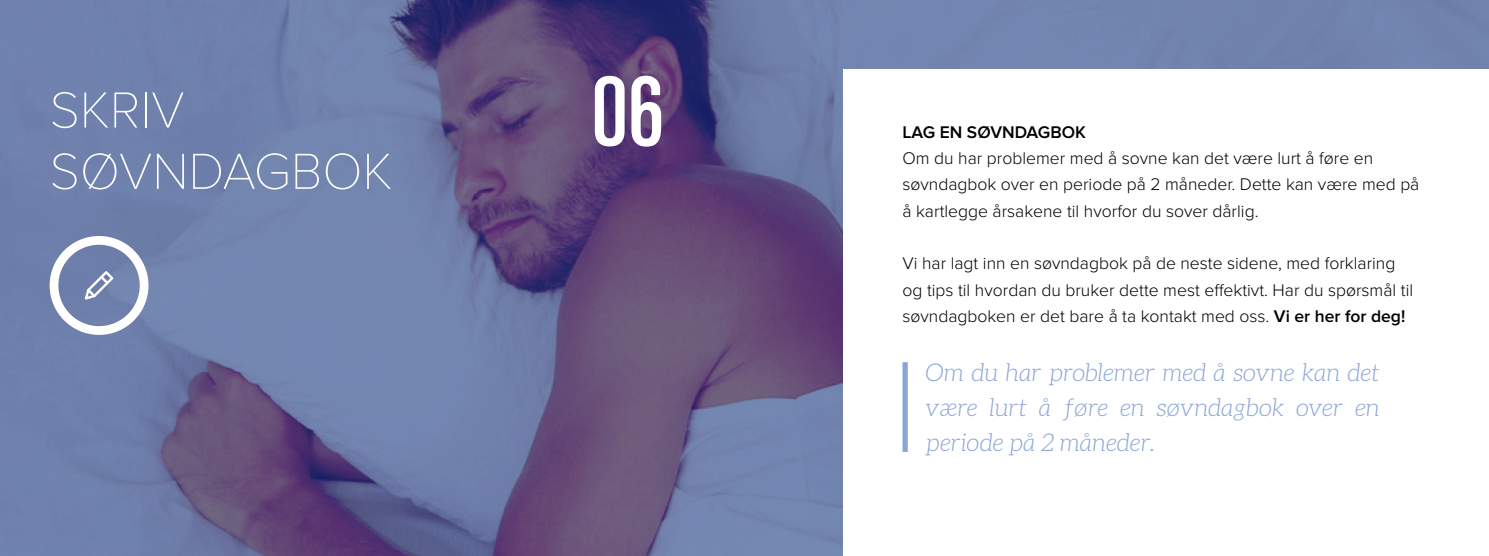
<style>
.page{position:relative;width:1489px;height:556px;background:#fff}
.page>*{position:absolute;margin:0;border:0;box-sizing:border-box;transform-origin:0 0}
.t1{font:500 condensed 98px "Standard CT";color:#fff}
.t2{font:100 52.5px/61.2px "Proxima Nova T";color:#fff}
.t3{font:italic 300 24.5px/35px "Aleo";color:#8aa5d6;text-align:justify}
.t4{font:300 17.5px/26.2px "Proxima Nova";color:#000}
.t5{font:600 17.5px "Proxima Nova";color:#000}
.s1{font-weight:600}
</style>
<div class="page">
<img style="left:0;top:0;width:1488px;height:556px">
<div style="left:843px;top:69px;width:645px;height:487px;background:#fff"></div>
<div style="left:50px;top:236px;width:98px;height:99px;border:9px solid #fff;border-radius:50%"></div>
<svg style="left:85px;top:271px;width:28px;height:28px"></svg>
<div style="left:902px;top:362px;width:5px;height:90px;background:#8aa5d6"></div>
<h2 class="t2" style="left:50px;top:80px;width:344px">SKRIV<br>SØVNDAGBOK</h2>
<h1 class="t1" style="left:591px;top:54px;width:75px">06</h1>
<p class="t5" style="left:902px;top:122px;width:185px">LAG EN SØVNDAGBOK</p>
<p class="t4" style="left:902px;top:145px;width:518px">Om du har problemer med å sovne kan det være lurt å føre en søvndagbok over en periode på 2 måneder. Dette kan være med på å kartlegge årsakene til hvorfor du sover dårlig.</p>
<p class="t4" style="left:902px;top:250px;width:512px">Vi har lagt inn en søvndagbok på de neste sidene, med forklaring og tips til hvordan du bruker dette mest effektivt. Har du spørsmål til søvndagboken er det bare å ta kontakt med oss. <span class="s1">Vi er her for deg!</span></p>
<h3 class="t3" style="left:925px;top:354px;width:455px">Om du har problemer med å sovne kan det være lurt å føre en søvndagbok over en periode på 2 måneder.</h3>
</div>
